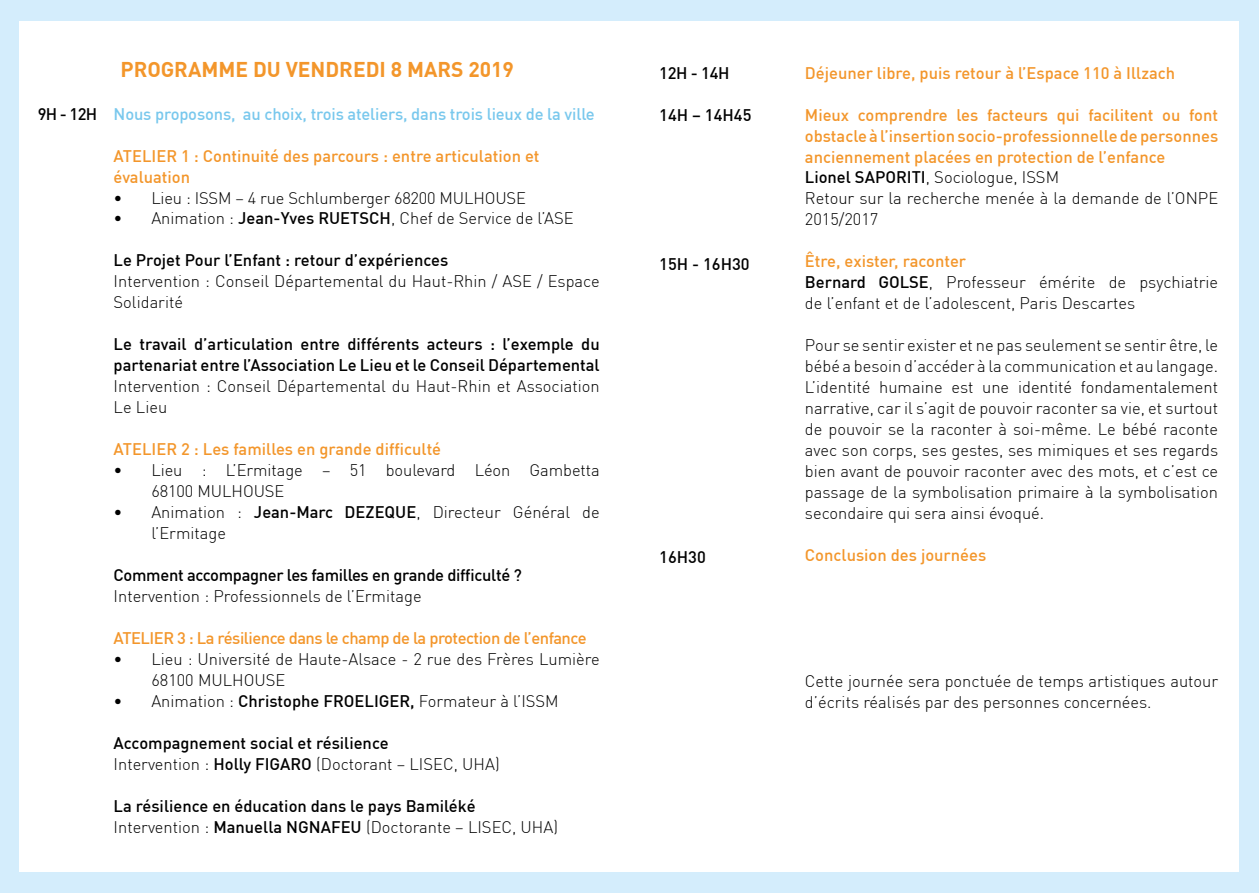
<style>
.page{position:relative;width:1259px;height:893px;background:#d4edfc}
.page>*{position:absolute;margin:0;border:0;box-sizing:border-box;transform-origin:0 0}
.t1{font:700 21px "DIN Pro";color:#f3962b}
.t2{font:300 16.5px/21px "DIN Pro";color:#000}
.t3{font:500 16.5px/21px "DIN Pro";color:#f3962b}
.t4{font:500 16.5px/21px "DIN Pro";color:#000}
.t5{font:500 16.5px "DIN Pro";letter-spacing:-.01em;color:#79c8ed}
.t6{font:500 16.5px "DIN Pro";letter-spacing:-.03em;color:#f3962b}
.t7{font:500 16.5px "DIN Pro";letter-spacing:-.02em;color:#000}
.s1{color:#000}
.s2{font-weight:500}
.s3{font-weight:300}
.s4{font-weight:300;color:#000}
.s5{font-weight:500;color:#f3962b}
</style>
<div class="page">
<div style="left:20px;top:21px;width:1219px;height:851px;background:#fff"></div>
<p class="t1" style="left:120px;top:55px;width:395px">PROGRAMME DU VENDREDI 8 MARS 2019</p>
<p class="t5" style="left:38px;top:103px;width:558px"><span class="s1">9H - 12H</span> Nous proposons, au choix, trois ateliers, dans trois lieux de la ville</p>
<p class="t3" style="left:114px;top:145px;width:427px">ATELIER 1 : Continuité des parcours : entre articulation et évaluation</p>
<p class="t2" style="left:114px;top:187px;width:414px">• Lieu : ISSM – 4 rue Schlumberger 68200 MULHOUSE</p>
<p class="t2" style="left:114px;top:208px;width:462px">• Animation : <span class="s2">Jean-Yves RUETSCH</span>, Chef de Service de l’ASE</p>
<p class="t4" style="left:114px;top:250px;width:336px">Le Projet Pour l’Enfant : retour d’expériences</p>
<p class="t2" style="left:114px;top:271px;width:487px">Intervention : Conseil Départemental du Haut-Rhin / ASE / Espace<br>Solidarité</p>
<p class="t4" style="left:114px;top:333px;width:488px">Le travail d’articulation entre différents acteurs : l’exemple du partenariat entre l’Association Le Lieu et le Conseil Départemental</p>
<p class="t2" style="left:114px;top:376px;width:487px">Intervention : Conseil Départemental du Haut-Rhin et Association<br>Le Lieu</p>
<p class="t3" style="left:114px;top:438px;width:329px">ATELIER 2 : Les familles en grande difficulté</p>
<p class="t2" style="left:151px;top:459px;width:450px;text-indent:-38px">• Lieu : L’Ermitage – 51 boulevard Léon Gambetta<br>68100 MULHOUSE</p>
<p class="t2" style="left:151px;top:501px;width:450px;text-indent:-38px">• Animation : <span class="s2">Jean-Marc DEZEQUE</span>, Directeur Général de l’Ermitage</p>
<p class="t7" style="left:114px;top:564px;width:410px">Comment accompagner les familles en grande difficulté ?</p>
<p class="t2" style="left:114px;top:585px;width:309px">Intervention : Professionnels de l’Ermitage</p>
<p class="t6" style="left:114px;top:627px;width:474px">ATELIER 3 : La résilience dans le champ de la protection de l’enfance</p>
<p class="t2" style="left:151px;top:648px;width:450px;text-indent:-38px">• Lieu : Université de Haute-Alsace - 2 rue des Frères Lumière<br>68100 MULHOUSE</p>
<p class="t2" style="left:114px;top:690px;width:446px">• Animation : <span class="s2">Christophe FROELIGER,</span> Formateur à l’ISSM</p>
<p class="t4" style="left:114px;top:732px;width:387px">Accompagnement social et résilience<br><span class="s3">Intervention :</span> Holly FIGARO <span class="s3">(Doctorant – LISEC, UHA)</span></p>
<p class="t4" style="left:114px;top:795px;width:446px">La résilience en éducation dans le pays Bamiléké<br><span class="s3">Intervention :</span> Manuella NGNAFEU <span class="s3">(Doctorante – LISEC, UHA)</span></p>
<p class="t4" style="left:659px;top:62px;width:72px">12H - 14H</p>
<p class="t4" style="left:659px;top:104px;width:94px">14H – 14H45</p>
<p class="t4" style="left:659px;top:253px;width:92px">15H - 16H30</p>
<p class="t4" style="left:659px;top:546px;width:48px">16H30</p>
<p class="t3" style="left:805px;top:62px;width:372px">Déjeuner libre, puis retour à l’Espace 110 à Illzach</p>
<p class="t3" style="left:805px;top:104px;width:415px">Mieux comprendre les facteurs qui facilitent ou font obstacle à l’insertion socio-professionnelle de personnes anciennement placées en protection de l’enfance<br><span class="s1">Lionel SAPORITI</span><span class="s4">, Sociologue, ISSM<br>Retour sur la recherche menée à la demande de l’ONPE 2015/2017</span></p>
<p class="t2" style="left:805px;top:251px;width:415px"><span class="s5">Être, exister, raconter<br></span><span class="s2">Bernard GOLSE</span>, Professeur émérite de psychiatrie de l’enfant et de l’adolescent, Paris Descartes</p>
<p class="t2" style="left:805px;top:335px;width:415px;text-align:justify">Pour se sentir exister et ne pas seulement se sentir être, le bébé a besoin d’accéder à la communication et au langage.<br>L’identité humaine est une identité fondamentalement narrative, car il s’agit de pouvoir raconter sa vie, et surtout de pouvoir se la raconter à soi-même. Le bébé raconte avec son corps, ses gestes, ses mimiques et ses regards bien avant de pouvoir raconter avec des mots, et c’est ce passage de la symbolisation primaire à la symbolisation secondaire qui sera ainsi évoqué.</p>
<p class="t3" style="left:805px;top:544px;width:183px">Conclusion des journées</p>
<p class="t2" style="left:805px;top:670px;width:415px">Cette journée sera ponctuée de temps artistiques autour d’écrits réalisés par des personnes concernées.</p>
</div>
